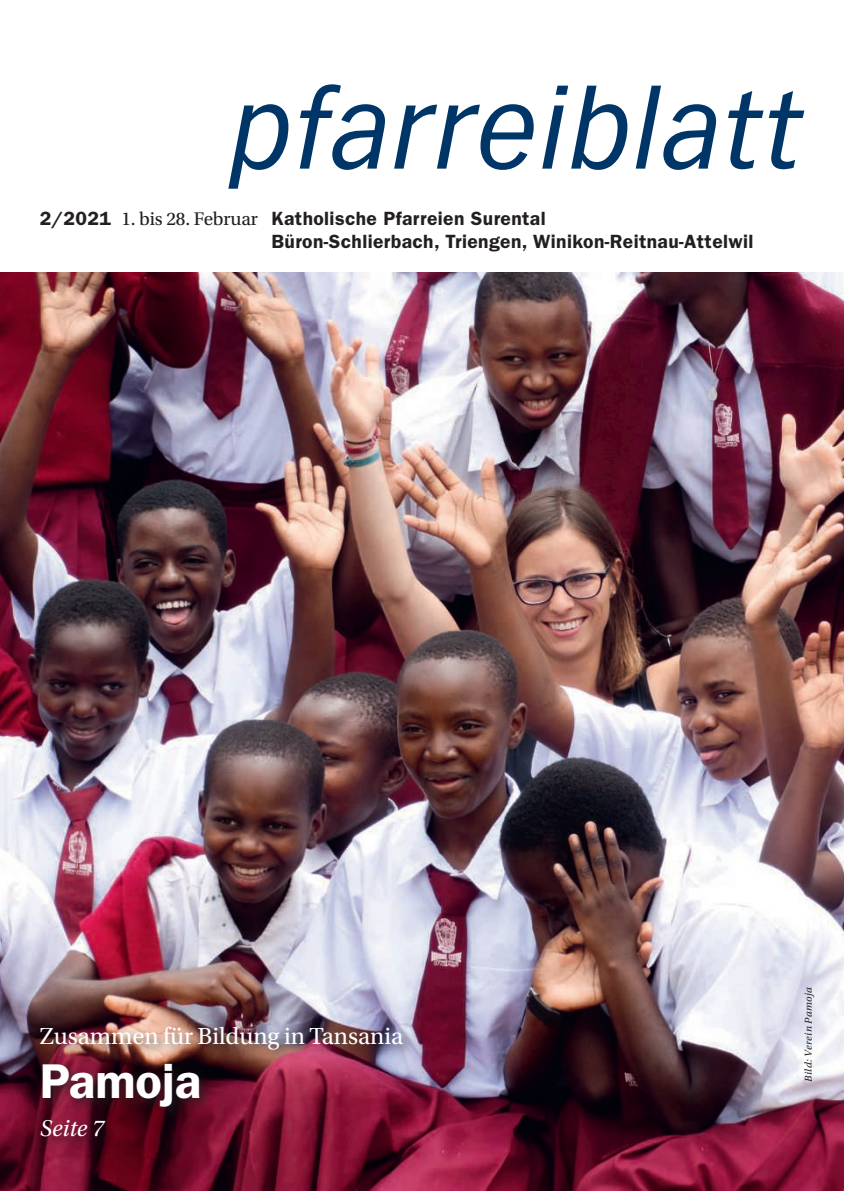
<style>
.page{position:relative;width:844px;height:1191px;background:#fff}
.page>*{position:absolute;margin:0;border:0;box-sizing:border-box;transform-origin:0 0}
.t1{font:600 49px "ITC Franklin Gothic Std";color:#fff}
.t2{font:24.5px "Utopia Std";color:#fff}
.t3{font:italic 24.15px "Utopia Std";color:#fff}
.t4{font:600 19.25px/22.8px "ITC Franklin Gothic Std";letter-spacing:.02em;color:#231f20}
.t5{font:italic 10.5px "Utopia Std";letter-spacing:.035em;color:#231f20}
.s1{font-family:"Utopia Std";font-weight:400}
</style>
<div class="page">
<img style="left:0;top:273px;width:843px;height:918px">
<svg style="left:228px;top:104px;width:60px;height:85px"></svg>
<svg style="left:299px;top:84px;width:86px;height:86px"></svg>
<svg style="left:394px;top:104px;width:139px;height:66px"></svg>
<svg style="left:542px;top:86px;width:85px;height:84px"></svg>
<svg style="left:635px;top:86px;width:80px;height:84px"></svg>
<svg style="left:728px;top:91px;width:76px;height:78px"></svg>
<div style="left:36px;top:1022px;width:380px;height:128px;background:#231f20;opacity:.75"></div>
<p class="t4" style="left:271px;top:207px;width:483px;text-indent:-232px">2/2021 <span class="s1">1. bis 28. Februar</span> Katholische Pfarreien Surental<br>Büron-Schlierbach, Triengen, Winikon-Reitnau-Attelwil</p>
<p class="t2" style="left:40px;top:1023px;width:365px">Zusammen für Bildung in Tansania</p>
<h1 class="t1" style="left:40px;top:1052px;width:163px">Pamoja</h1>
<p class="t3" style="left:40px;top:1115px;width:66px">Seite 7</p>
<p class="t5" style="left:802px;top:1082px;width:97px;rotate:-90deg">Bild: Verein Pamoja</p>
</div>
